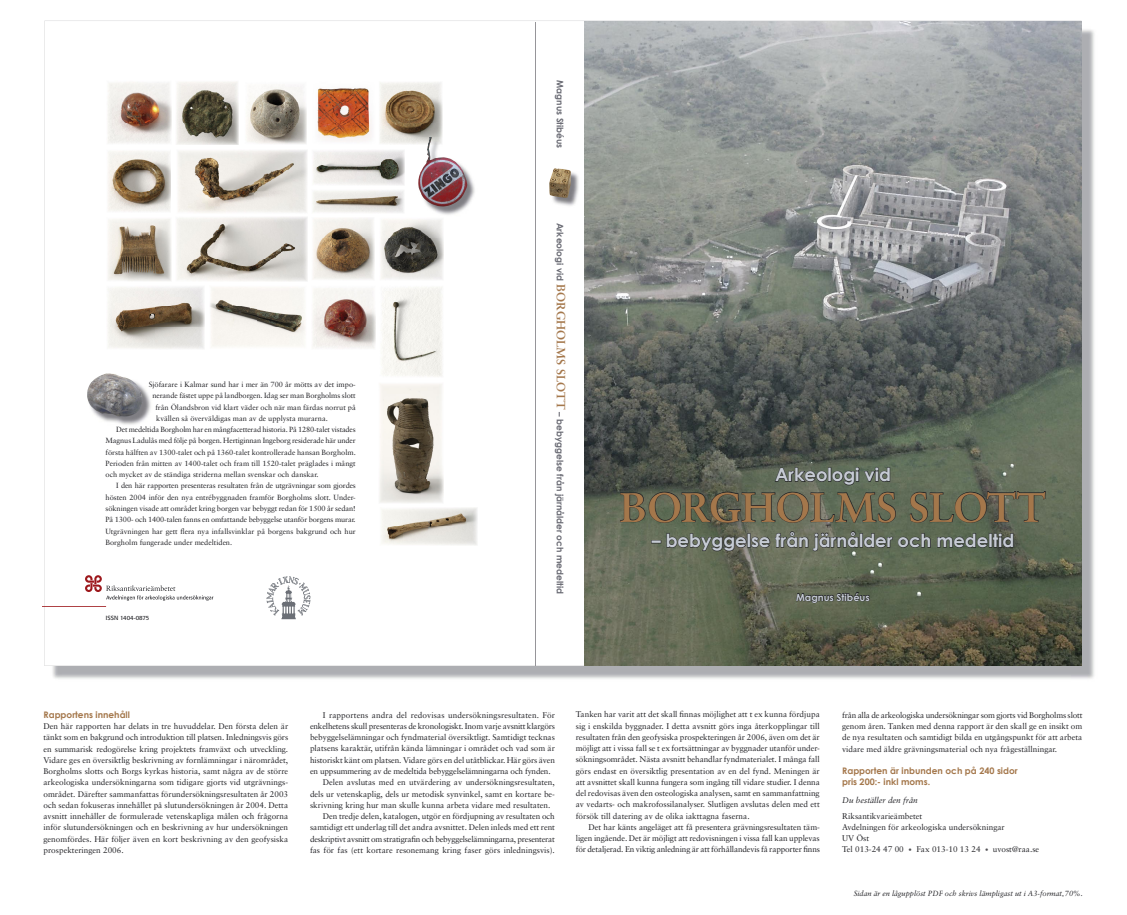
<style>
.page{position:relative;width:1127px;height:915px;background:#fff}
.page>*{position:absolute;margin:0;border:0;box-sizing:border-box;transform-origin:0 0}
.t1{font:700 41.25px "Sabon";color:#a4774b}
.t2{font:700 18px "Century Gothic";color:#c6cbd4}
.t3{font:700 9.75px "Century Gothic";color:#c6cbd4}
.t4{font:700 9px "Century Gothic";color:#6a6b74}
.t5{font:700 9px/11.2px "Century Gothic";color:#a4774b}
.t6{font:8.25px/11.2px "Sabon";color:#212125;text-align:justify}
.t7{font:8.25px "Sabon";letter-spacing:-.02em;color:#212125}
.t8{font:8.25px "Sabon";letter-spacing:-.025em;color:#212125}
.t9{font:italic 8.25px "Sabon";color:#212125}
.t10{font:7.5px "Sabon";color:#212125}
.t11{font:7.5px "Sabon";letter-spacing:-.02em;color:#212125}
.t12{font:italic 7.5px "Sabon";color:#212125}
.t13{font:6px "Formata";color:#212125}
.s1{font-family:"Sabon";font-size:12px;color:#a4774b}
.s2{font-size:6.75px;color:#515054}
</style>
<div class="page">
<img style="left:1070px;top:29px;width:24px;height:650px">
<img style="left:50px;top:665px;width:1020px;height:14px">
<img style="left:584px;top:21px;width:498px;height:644px">
<svg style="left:775px;top:467px;width:115px;height:18px;background:#4e574a"></svg>
<svg style="left:620px;top:491px;width:276px;height:31px;background:#565c4e"></svg>
<svg style="left:910px;top:491px;width:136px;height:31px;background:#555d4e"></svg>
<svg style="left:651px;top:531px;width:280px;height:20px;background:#545a4c"></svg>
<svg style="left:937px;top:533px;width:76px;height:14px"></svg>
<svg style="left:796px;top:592px;width:74px;height:11px"></svg>
<svg style="left:267px;top:576px;width:43px;height:43px"></svg>
<img style="left:108px;top:151px;width:63px;height:61px">
<img style="left:246px;top:85px;width:60px;height:59px">
<img style="left:176px;top:82px;width:63px;height:63px">
<img style="left:108px;top:82px;width:63px;height:61px">
<img style="left:379px;top:384px;width:64px;height:119px">
<img style="left:313px;top:191px;width:91px;height:22px">
<img style="left:379px;top:82px;width:64px;height:62px">
<img style="left:108px;top:219px;width:64px;height:62px">
<img style="left:178px;top:150px;width:129px;height:63px">
<img style="left:108px;top:287px;width:97px;height:62px">
<img style="left:313px;top:150px;width:92px;height:35px">
<img style="left:210px;top:287px;width:95px;height:60px">
<img style="left:177px;top:217px;width:130px;height:64px">
<img style="left:313px;top:288px;width:62px;height:60px">
<img style="left:97px;top:387px;width:54px;height:38px">
<img style="left:87px;top:373px;width:56px;height:43px">
<img style="left:428px;top:171px;width:47px;height:44px">
<img style="left:418px;top:137px;width:49px;height:69px">
<hr style="left:43px;top:606px;width:63px;height:1px;background:#9d181c">
<svg style="left:85px;top:575px;width:128px;height:25px"></svg>
<img style="left:381px;top:219px;width:62px;height:61px">
<img style="left:381px;top:507px;width:96px;height:38px">
<img style="left:313px;top:218px;width:62px;height:62px">
<img style="left:382px;top:287px;width:60px;height:90px">
<img style="left:317px;top:88px;width:55px;height:53px">
<img style="left:552px;top:172px;width:27px;height:34px">
<img style="left:549px;top:168px;width:22px;height:30px">
<hr style="left:536px;top:22px;width:1px;height:643px;background:#969599">
<p class="t10" style="left:149px;top:380px;width:208px">Sjöfarare i Kalmar sund har i mer än 700 år mötts av det impo-</p>
<p class="t10" style="left:152px;top:391px;width:205px">nerande fästet uppe på landborgen. Idag ser man Borgholms slott</p>
<p class="t10" style="left:155px;top:402px;width:202px">från Ölandsbron vid klart väder och när man färdas norrut på</p>
<p class="t10" style="left:156px;top:413px;width:173px">kvällen så överväldigas man av de upplysta murarna.</p>
<p class="t11" style="left:116px;top:425px;width:241px">Det medeltida Borgholm har en mångfacetterad historia. På 1280-talet vistades</p>
<p class="t10" style="left:106px;top:436px;width:252px">Magnus Ladulås med följe på borgen. Hertiginnan Ingeborg residerade här under</p>
<p class="t10" style="left:106px;top:447px;width:252px">första hälften av 1300-talet och på 1360-talet kontrollerade hansan Borg holm.</p>
<p class="t10" style="left:106px;top:458px;width:252px">Perioden från mitten av 1400-talet och fram till 1520-talet präglades i mångt</p>
<p class="t10" style="left:106px;top:470px;width:214px">och mycket av de ständiga striderna mellan svenskar och danskar.</p>
<p class="t11" style="left:116px;top:481px;width:241px">I den här rapporten presenteras resultaten från de utgrävningar som gjordes</p>
<p class="t10" style="left:106px;top:492px;width:252px">hösten 2004 inför den nya entrébyggnaden framför Borgholms slott. Under-</p>
<p class="t10" style="left:106px;top:503px;width:252px">sökningen visade att området kring borgen var bebyggt redan för 1500 år sedan!</p>
<p class="t10" style="left:106px;top:515px;width:252px">På 1300- och 1400-talen fanns en omfattande bebyggelse utanför borgens murar.</p>
<p class="t10" style="left:106px;top:526px;width:252px">Utgrävningen har gett flera nya infallsvinklar på borgens bakgrund och hur</p>
<p class="t10" style="left:106px;top:537px;width:128px">Borgholm fungerade under medeltiden.</p>
<p class="t13" style="left:106px;top:614px;width:45px">ISSN 1404-0875</p>
<p class="t4" style="left:567px;top:80px;width:69px;rotate:90deg">Magnus Stibéus</p>
<p class="t4" style="left:567px;top:223px;width:372px;rotate:90deg">Arkeologi vid <span class="s1">BORGHOLMS SLOTT</span> – bebyggelse från järnålder och medeltid</p>
<h2 class="t2" style="left:775px;top:461px;width:117px">Arkeologi vid</h2>
<h1 class="t1" style="left:620px;top:481px;width:427px">BORGHOLMS SLOTT</h1>
<h2 class="t2" style="left:652px;top:526px;width:364px">– bebyggelse från järnålder och medeltid</h2>
<p class="t3" style="left:796px;top:589px;width:75px">Magnus Stibéus</p>
<p class="t5" style="left:44px;top:708px;width:88px">Rapportens innehåll</p>
<p class="t6" style="left:44px;top:720px;width:246px">Den här rapporten har delats in tre huvuddelar. Den första delen är tänkt som en bakgrund och introduktion till platsen. Inledningsvis görs en summarisk redogörelse kring projektets framväxt och utveckling.<br>Vidare ges en översiktlig beskrivning av fornlämningar i närområdet, Borgholms slotts och Borgs kyrkas historia, samt några av de större arkeologiska under sökningarna som tidigare gjorts vid utgrävnings&shy;området. Därefter sammanfattas förundersökningsresul taten år 2003 och sedan fokuseras innehållet på slutundersökningen år 2004. Detta avsnitt innehåller de formulerade vetenskapliga målen och frågorna inför slutundersökningen och en beskrivning av hur under sökningen genomfördes. Här följer även en kort beskrivning av den geofysiska prospekteringen 2006.</p>
<p class="t6" style="left:323px;top:708px;width:234px">I rapportens andra del redovisas undersökningsresultaten. För</p>
<p class="t7" style="left:310px;top:720px;width:247px">enkelhetens skull presenteras de kronologiskt. Inom varje avsnitt klargörs</p>
<p class="t6" style="left:310px;top:731px;width:246px">bebyggelselämningar och fyndmaterial översiktligt. Samtidigt tecknas</p>
<p class="t6" style="left:310px;top:742px;width:246px">platsens karaktär, utifrån kända lämningar i området och vad som är</p>
<p class="t6" style="left:310px;top:753px;width:247px">historiskt känt om platsen. Vidare görs en del utåtblickar. Här görs även</p>
<p class="t7" style="left:310px;top:765px;width:242px">en upp summering av de medeltida bebyggelselämningarna och fynden.</p>
<p class="t6" style="left:323px;top:776px;width:233px">Delen avslutas med en utvärdering av undersökningsresultaten,</p>
<p class="t6" style="left:310px;top:787px;width:246px">dels ur vetenskaplig, dels ur metodisk synvinkel, samt en kortare be-</p>
<p class="t6" style="left:310px;top:798px;width:242px">skrivning kring hur man skulle kunna arbeta vidare med resultaten.</p>
<p class="t6" style="left:323px;top:810px;width:234px">Den tredje delen, katalogen, utgör en fördjupning av resultaten och</p>
<p class="t6" style="left:310px;top:821px;width:246px">samtidigt ett underlag till det andra avsnittet. Delen inleds med ett rent</p>
<p class="t8" style="left:310px;top:833px;width:246px">deskriptivt avsnitt om stratigrafin och bebyggelselämningarna, presenterat</p>
<p class="t6" style="left:310px;top:843px;width:246px">fas för fas (ett kortare resonemang kring faser görs in ledningsvis).</p>
<p class="t6" style="left:576px;top:708px;width:245px">Tanken har varit att det skall finnas möjlighet att t ex kunna fördjupa sig i enskilda byggnader. I detta avsnitt görs inga återkopplingar till resultaten från den geofysiska prospekteringen år 2006, även om det är möjligt att i vissa fall se t ex fortsättningar av byggnader utanför under&shy;sökningsområdet. Nästa avsnitt behandlar fyndmaterialet. I många fall görs endast en översiktlig presentation av en del fynd. Meningen är att avsnittet skall kunna fungera som ingång till vidare studier. I denna del redovisas även den osteologiska analysen, samt en sammanfattning av vedarts- och makrofossilanalyser. Slutligen avslutas delen med ett försök till datering av de olika iakttagna faserna.</p>
<p class="t6" style="left:576px;top:821px;width:246px;text-indent:13px">Det har känts angeläget att få presentera grävningsresultaten täm&shy;ligen ingående. Det är möjligt att redovisningen i vissa fall kan upplevas för detaljerad. En viktig anledning är att förhållandevis få rapporter finns</p>
<p class="t6" style="left:842px;top:709px;width:242px">från alla de arkeologiska undersökningar som gjorts vid Borgholms slott genom åren. Tanken med denna rapport är den skall ge en insikt om de nya resultaten och samtidigt bilda en utgångspunkt för att arbeta vidare med äldre grävningsmaterial och nya frågeställningar.</p>
<p class="t5" style="left:842px;top:764px;width:177px">Rapporten är inbunden och på 240 sidor pris 200:- inkl moms.</p>
<p class="t9" style="left:842px;top:795px;width:77px">Du beställer den från</p>
<p class="t6" style="left:842px;top:809px;width:199px;text-align:left">Riksantikvarieämbetet<br>Avdelningen för arkeologiska undersökningar<br>UV Öst<br>Tel 013-24 47 00 <span class="s2">•</span> Fax 013-10 13 24 <span class="s2">•</span> uvost@raa.se</p>
<p class="t12" style="left:854px;top:888px;width:231px">Sidan är en lågupplöst PDF och skrivs lämpligast ut i A3-format, 70%.</p>
</div>
